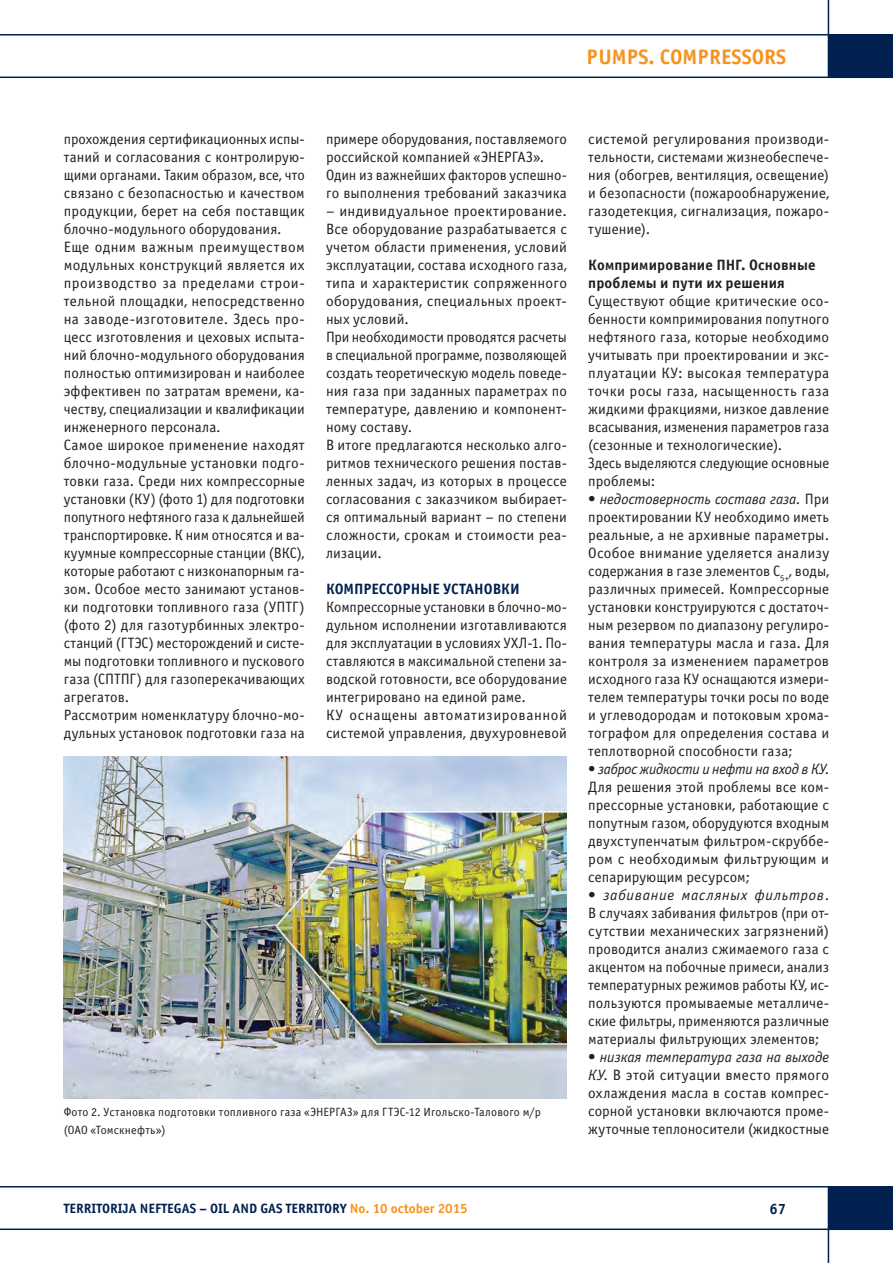
<style>
.page{position:relative;width:893px;height:1263px;background:#fff}
.page>*{position:absolute;margin:0;border:0;box-sizing:border-box;transform-origin:0 0}
.t1{font:700 21px "Officina Sans C";color:#f7931d}
.text-osnova{font:15px/18px "Officina Sans C";letter-spacing:.005em;color:#231f20;text-align:justify}
.text-osnova-2{font:15px/18px "Officina Sans C";letter-spacing:.035em;color:#231f20}
.text-osnova-3{font:700 15px/18px "Officina Sans C";letter-spacing:.01em;color:#231f20}
.podzag_text{font:700 15px "Officina Sans C";letter-spacing:-.005em;color:#00214f}
.t2{font:700 13.5px "Officina Sans C";color:#00214f}
.text-osnova-4{font:12px/18px "Officina Sans C";letter-spacing:.015em;color:#231f20}
.s1{font-style:italic}
.s2{color:#f7931d}
</style>
<div class="page">
<hr style="left:828px;top:0;width:1px;height:78px;background:#00214f">
<div style="left:828px;top:35px;width:65px;height:42px;background:#00214f"></div>
<hr style="left:0;top:77px;width:893px;height:1px;background:#00214f">
<hr style="left:0;top:34px;width:893px;height:2px;background:#00214f">
<hr style="left:828px;top:1186px;width:1px;height:77px;background:#00214f">
<div style="left:828px;top:1187px;width:65px;height:42px;background:#00214f"></div>
<hr style="left:0;top:1186px;width:893px;height:1px;background:#00214f">
<hr style="left:0;top:1228px;width:893px;height:2px;background:#00214f">
<img style="left:64px;top:757px;width:503px;height:341px">
<h1 class="t1" style="left:587px;top:45px;width:201px">PUMPS. COMPRESSORS</h1>
<p class="text-osnova" style="left:64px;top:130px;width:242px">прохождения сертификационных испы&shy;таний и согласования с контролирую&shy;щими органами. Таким образом, все, что связано с безопасностью и качеством продукции, берет на себя поставщик блочно-модульного оборудования.</p>
<p class="text-osnova" style="left:64px;top:238px;width:242px">Еще одним важным преимуществом модульных конструкций является их производство за пределами строи&shy;тельной площадки, непосредственно на заводе-изготовителе. Здесь про&shy;цесс изготовления и цеховых испыта&shy;ний блочно-модульного оборудования полностью оптимизирован и наиболее эффективен по затратам времени, ка&shy;честву, специализации и квалификации инженерного персонала.</p>
<p class="text-osnova" style="left:64px;top:436px;width:242px">Самое широкое применение находят блочно-модульные установки подго&shy;товки газа. Среди них компрессорные установки (КУ) (фото 1) для подготовки попутного нефтяного газа к дальнейшей транспортировке. К ним относятся и ва&shy;куумные компрессорные станции (ВКС), которые работают с низконапорным га&shy;зом. Особое место занимают установ&shy;ки подготовки топливного газа (УПТГ) (фото 2) для газотурбинных электро&shy;станций (ГТЭС) месторождений и систе&shy;мы подготовки топливного и пускового газа (СПТПГ) для газоперекачивающих агрегатов.</p>
<p class="text-osnova" style="left:64px;top:706px;width:242px">Рассмотрим номенклатуру блочно-мо&shy;дульных установок подготовки газа на</p>
<p class="text-osnova" style="left:326px;top:130px;width:242px">примере оборудования, поставляемого российской компанией «ЭНЕРГАЗ».</p>
<p class="text-osnova" style="left:326px;top:166px;width:242px">Один из важнейших факторов успешно&shy;го выполнения требований заказчика</p>
<p class="text-osnova" style="left:326px;top:202px;width:242px">– индивидуальное проектирование.<br>Все оборудование разрабатывается с учетом области применения, условий эксплуатации, состава исходного газа, типа и характеристик сопряженного оборудования, специальных проект&shy;ных условий.</p>
<p class="text-osnova" style="left:326px;top:328px;width:242px">При необходимости проводятся расчеты в специальной программе, позволяющей создать теоретическую модель поведе&shy;ния газа при заданных параметрах по температуре, давлению и компонент&shy;ному составу.</p>
<p class="text-osnova" style="left:326px;top:436px;width:242px">В итоге предлагаются несколько алго&shy;ритмов технического решения постав&shy;ленных задач, из которых в процессе согласования с заказчиком выбирает&shy;ся оптимальный вариант – по степени сложности, срокам и стоимости реа&shy;лизации.</p>
<p class="podzag_text" style="left:326px;top:580px;width:195px">КОМПРЕССОРНЫЕ УСТАНОВКИ</p>
<p class="text-osnova" style="left:326px;top:598px;width:242px">Компрессорные установки в блочно-мо&shy;дульном исполнении изготавливаются для эксплуатации в условиях УХЛ-1. По&shy;ставляются в максимальной степени за&shy;водской готовности, все оборудование интегрировано на единой раме.</p>
<p class="text-osnova-2" style="left:326px;top:706px;width:242px">КУ оснащены автоматизированной системой управления, двухуровневой</p>
<p class="text-osnova-4" style="left:64px;top:1103px;width:479px">Фото 2. Установка подготовки топливного газа «ЭНЕРГАЗ» для ГТЭС-12 Игольско-Талового м/р (ОАО «Томскнефть»)</p>
<p class="text-osnova" style="left:588px;top:130px;width:242px">системой регулирования производи&shy;тельности, системами жизнеобеспече&shy;ния (обогрев, вентиляция, освещение) и безопасности (пожарообнаружение, газодетекция, сигнализация, пожаро&shy;тушение).</p>
<p class="text-osnova-3" style="left:588px;top:256px;width:229px">Компримирование ПНГ. Основные проблемы и пути их решения</p>
<p class="text-osnova" style="left:588px;top:292px;width:242px">Существуют общие критические осо&shy;бенности компримирования попутного нефтяного газа, которые необходимо учитывать при проектировании и экс&shy;плуатации КУ: высокая температура точки росы газа, насыщенность газа жидкими фракциями, низкое давление всасывания, изменения параметров газа (сезонные и технологические).</p>
<p class="text-osnova" style="left:588px;top:454px;width:242px">Здесь выделяются следующие основные проблемы:</p>
<p class="text-osnova" style="left:588px;top:490px;width:242px">• <span class="s1">недостоверность состава газа.</span> При проектировании КУ необходимо иметь реальные, а не архивные параметры.<br>Особое внимание уделяется анализу содержания в газе элементов С<sub>5+</sub>, воды, различных примесей. Компрессорные установки конструируются с достаточ&shy;ным резервом по диапазону регулиро&shy;вания температуры масла и газа. Для контроля за изменением параметров исходного газа КУ оснащаются измери&shy;телем температуры точки росы по воде и углеводородам и потоковым хрома&shy;тографом для определения состава и теплотворной способности газа;</p>
<p class="text-osnova" style="left:588px;top:760px;width:242px">• <span class="s1">заброс жидкости и нефти на вход в КУ</span>.<br>Для решения этой проблемы все ком&shy;прессорные установки, работающие с попутным газом, оборудуются входным двухступенчатым фильтром-скруббе&shy;ром с необходимым фильтрующим и сепарирующим ресурсом;</p>
<p class="text-osnova" style="left:588px;top:886px;width:242px">• <span class="s1">забивание масляных фильтров</span>.<br>В случаях забивания фильтров (при от&shy;сутствии механических загрязнений) проводится анализ сжимаемого газа с акцентом на побочные примеси, анализ температурных режимов работы КУ, ис&shy;пользуются промываемые металличе&shy;ские фильтры, применяются различные материалы фильтрующих элементов;</p>
<p class="text-osnova" style="left:588px;top:1048px;width:242px">• <span class="s1">низкая температура газа на выходе КУ</span>. В этой ситуации вместо прямого охлаждения масла в состав компрес&shy;сорной установки включаются проме&shy;жуточные теплоносители (жидкостные</p>
<p class="t2" style="left:64px;top:1201px;width:405px">TERRITORIJA NEFTEGAS – OIL AND GAS TERRITORY <span class="s2">No. 10 october 2015</span></p>
<p class="podzag_text" style="left:770px;top:1200px;width:18px">67</p>
</div>
